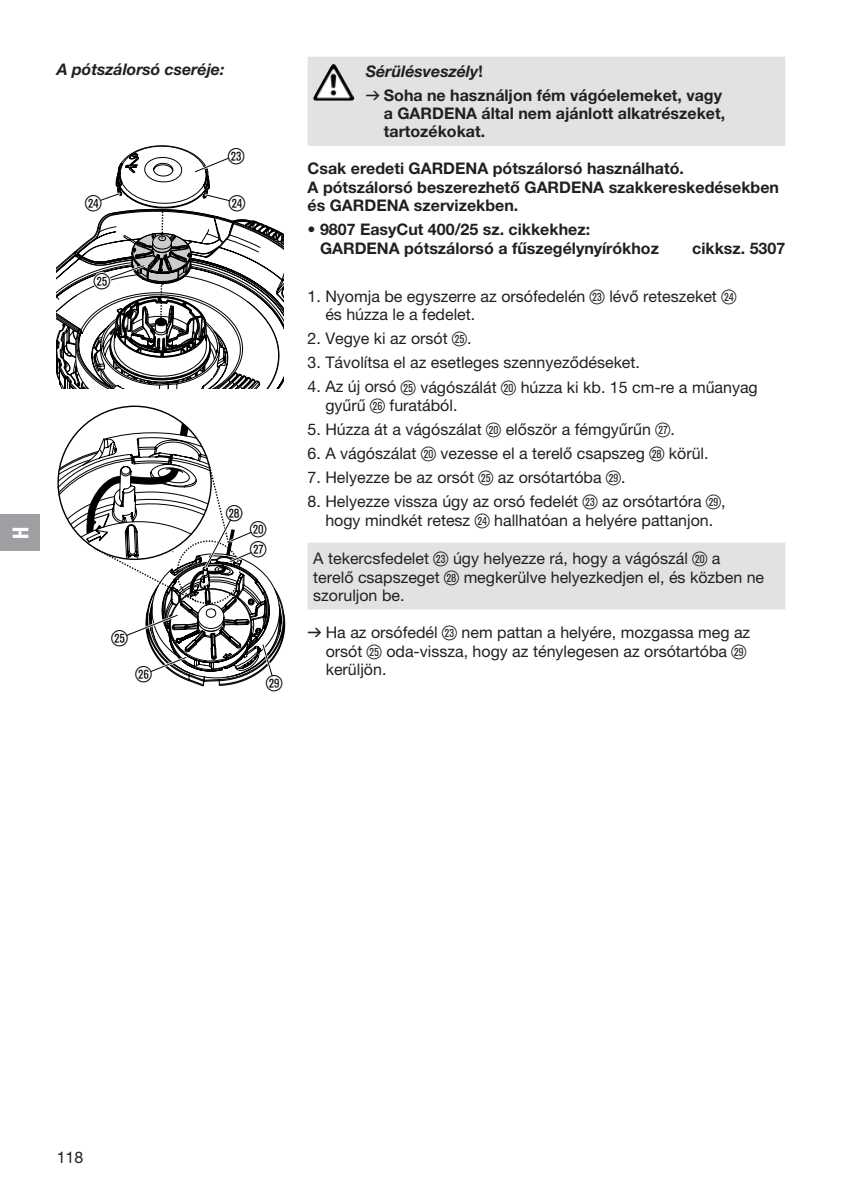
<style>
.page{position:relative;width:842px;height:1191px;background:#fff}
.page>*{position:absolute;margin:0;border:0;box-sizing:border-box;transform-origin:0 0}
.t1{font:22px/20px "Ziffernim Kreisund Quadrat BQ";color:#000}
.t2{font:22px "GARDENA Pro Bo Cond";color:#fff}
.t3{font:16px/18.4px "GARDENA Pro";color:#231f20}
.t4{font:700 16px/18.4px "GARDENA Pro";color:#231f20}
.t5{font:italic 700 16px "GARDENA Pro";color:#231f20}
.s1{font-style:italic}
.s2{font-family:"Formdruck";font-weight:400}
.s3{font-family:"Ziffernim Kreisund Quadrat BQ";font-size:20px}
.s4{font-family:"Formdruck"}
</style>
<div class="page">
<svg style="left:308px;top:57px;width:477px;height:552px"></svg>
<svg style="left:57px;top:145px;width:226px;height:243px"></svg>
<div style="left:93px;top:272px;width:18px;height:18px;background:#fff;border-radius:50%"></div>
<svg style="left:57px;top:422px;width:229px;height:265px"></svg>
<img style="left:315px;top:64px;width:18px;height:31px">
<div style="left:0;top:514px;width:40px;height:36px;background:#9d9fa2"></div>
<h1 class="t2" style="left:7px;top:538px;width:14px;rotate:-90deg">H</h1>
<p class="t5" style="left:57px;top:60px;width:169px">A pótszálorsó cseréje:</p>
<h1 class="t1" style="left:228px;top:146px;width:18px">d</h1>
<h1 class="t1" style="left:85px;top:193px;width:18px">f</h1>
<h1 class="t1" style="left:229px;top:193px;width:18px">f</h1>
<h1 class="t1" style="left:94px;top:271px;width:18px">g</h1>
<h1 class="t1" style="left:112px;top:629px;width:18px">g</h1>
<h1 class="t1" style="left:136px;top:665px;width:18px">h</h1>
<h1 class="t1" style="left:226px;top:503px;width:18px">k</h1>
<h1 class="t1" style="left:250px;top:519px;width:18px">p j</h1>
<h1 class="t1" style="left:266px;top:673px;width:18px">l</h1>
<p class="t4" style="left:366px;top:58px;width:358px;line-height:24px"><span class="s1">Sérülésveszély</span>!<br><span class="s2">v</span> Soha ne használjon fém vágóelemeket, vagy</p>
<p class="t4" style="left:384px;top:104px;width:343px">a GARDENA által nem ajánlott alkatrészeket, tartozékokat.</p>
<p class="t4" style="left:308px;top:159px;width:473px">Csak eredeti GARDENA pótszálorsó használható.<br>A pótszálorsó beszerezhető GARDENA szakkereskedésekben és GARDENA szervizekben.</p>
<p class="t4" style="left:320px;top:220px;width:340px;text-indent:-12px">• 9807 EasyCut 400/25 sz. cikkekhez:<br>GARDENA pótszálorsó a fűszegélynyírókhoz</p>
<p class="t4" style="left:692px;top:238px;width:95px">cikksz. 5307</p>
<p class="t3" style="left:325px;top:287px;width:412px;text-indent:-18px">1. Nyomja be egyszerre az orsófedelén <span class="s3">d</span> lévő reteszeket <span class="s3">f </span>és húzza le a fedelet.</p>
<p class="t3" style="left:308px;top:329px;width:166px">2. Vegye ki az orsót <span class="s3">g</span>.</p>
<p class="t3" style="left:308px;top:353px;width:334px">3. Távolítsa el az esetleges szennyeződéseket.</p>
<p class="t3" style="left:325px;top:377px;width:434px;text-indent:-18px">4. Az új orsó <span class="s3">g</span> vágószálát <span class="s3">p</span> húzza ki kb. 15 cm-re a műanyag gyűrű <span class="s3">h</span> furatából.</p>
<p class="t3" style="left:308px;top:420px;width:369px">5. Húzza át a vágószálat <span class="s3">p</span> először a fémgyűrűn <span class="s3">j</span>.</p>
<p class="t3" style="left:308px;top:444px;width:402px">6. A vágószálat <span class="s3">p</span> vezesse el a terelő csapszeg <span class="s3">k</span> körül.</p>
<p class="t3" style="left:308px;top:468px;width:319px">7. Helyezze be az orsót <span class="s3">g</span> az orsótartóba <span class="s3">l</span>.</p>
<p class="t3" style="left:308px;top:492px;width:420px;text-align:center">8. Helyezze vissza úgy az orsó fedelét <span class="s3">d</span> az orsótartóra <span class="s3">l</span>, hogy mindkét retesz <span class="s3">f</span> hallhatóan a helyére pattanjon.</p>
<p class="t3" style="left:313px;top:549px;width:452px">A tekercsfedelet <span class="s3">d</span> úgy helyezze rá, hogy a vágószál <span class="s3">p</span> a terelő csapszeget <span class="s3">k</span> megkerülve helyezkedjen el, és közben ne szoruljon be.</p>
<p class="t3" style="left:326px;top:623px;width:426px;text-indent:-18px"><span class="s4">v</span> Ha az orsófedél <span class="s3">d</span> nem pattan a helyére, mozgassa meg az orsót <span class="s3">g</span> oda-vissza, hogy az ténylegesen az orsótartóba <span class="s3">l </span>kerüljön.</p>
<p class="t3" style="left:57px;top:1147px;width:28px">118</p>
</div>
